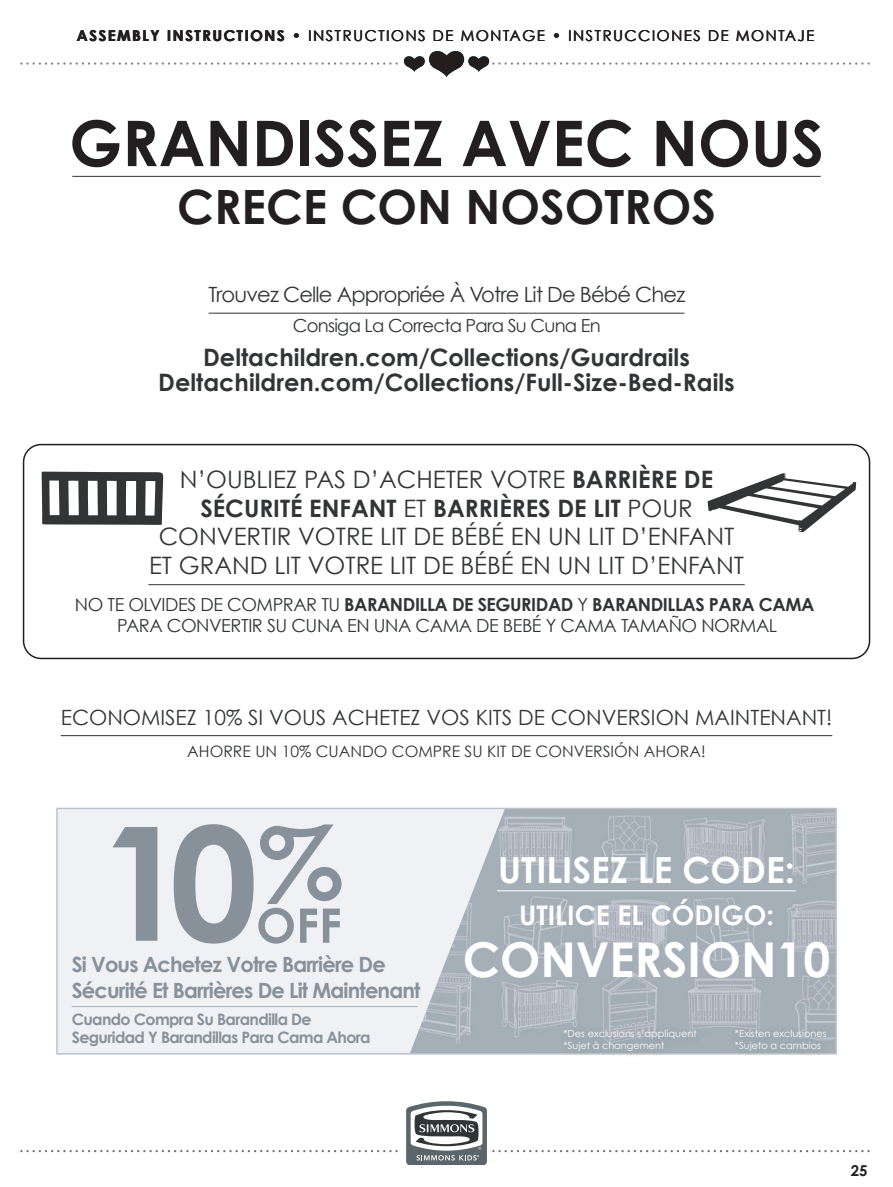
<style>
.page{position:relative;width:893px;height:1187px;background:#fff}
.page>*{position:absolute;margin:0;border:0;box-sizing:border-box;transform-origin:0 0}
.t1{font:700 63px "Century Gothic";color:#231f20}
.t2{font:700 48px "Century Gothic";color:#fff}
.t3{font:700 47.25px "Century Gothic";color:#231f20}
.t4{font:700 36px "Century Gothic";color:#fff}
.t5{font:700 27px "Century Gothic";color:#fff}
.t6{font:24px/28.8px "Century Gothic";color:#323436;text-align:center}
.t7{font:700 24px/25.5px "Century Gothic";color:#323436;text-align:center}
.t8{font:700 21px/25.2px "Century Gothic";letter-spacing:-.04em;color:#88919a}
.t9{font:21px "Century Gothic";color:#323436}
.t10{font:21px "Century Gothic";letter-spacing:-.04em;color:#323436}
.t11{font:18px/21.6px "Century Gothic";letter-spacing:-.025em;color:#323436;text-align:center}
.t12{font:700 15.75px/18.9px "Century Gothic";letter-spacing:-.04em;color:#88919a}
.t13{font:15.75px "Century Gothic";color:#323436}
.t14{font:15px "Century Gothic";letter-spacing:.1em;color:#231f20}
.t15{font:700 15px "Century Gothic";color:#231f20}
.t16{font:9.75px/11.7px "Century Gothic";color:#fff}
.s1{font-weight:700}
</style>
<div class="page">
<svg style="left:21px;top:51px;width:849px;height:26px"></svg>
<hr style="left:209px;top:313px;width:475px;height:1px;background:#323436">
<hr style="left:61px;top:735px;width:771px;height:1px;background:#323436">
<hr style="left:72px;top:176px;width:749px;height:1px;background:#323436">
<svg style="left:42px;top:471px;width:121px;height:54px"></svg>
<svg style="left:708px;top:473px;width:148px;height:59px"></svg>
<div style="left:23px;top:444px;width:847px;height:215px;border:2px solid #231f20;border-radius:18px"></div>
<hr style="left:148px;top:584px;width:597px;height:1px;background:#323436">
<div style="left:59px;top:810px;width:351px;height:241px;background:#eff1f4"></div>
<img style="left:410px;top:810px;width:424px;height:241px">
<div style="left:56px;top:807px;width:781px;height:247px;border:2px solid #bcc2cb"></div>
<svg style="left:112px;top:827px;width:45px;height:113px"></svg>
<svg style="left:174px;top:824px;width:167px;height:119px"></svg>
<img style="left:724px;top:1017px;width:113px;height:38px">
<img style="left:553px;top:1017px;width:159px;height:38px">
<hr style="left:72px;top:1006px;width:346px;height:1px;background:#a9b2bb">
<hr style="left:497px;top:890px;width:299px;height:1px;background:#fff">
<svg style="left:21px;top:1150px;width:377px;height:2px"></svg>
<svg style="left:493px;top:1150px;width:377px;height:2px"></svg>
<svg style="left:406px;top:1101px;width:81px;height:63px"></svg>
<p class="t14" style="left:76px;top:25px;width:739px"><span class="s1">ASSEMBLY INSTRUCTIONS •</span> INSTRUCTIONS DE MONTAGE • INSTRUCCIONES DE MONTAJE</p>
<h1 class="t1" style="left:69px;top:95px;width:756px">GRANDISSEZ AVEC NOUS</h1>
<h3 class="t3" style="left:177px;top:171px;width:540px">CRECE CON NOSOTROS</h3>
<p class="t10" style="left:209px;top:279px;width:478px">Trouvez Celle Appropriée À Votre Lit De Bébé Chez</p>
<p class="t11" style="left:293px;top:314px;width:309px">Consiga La Correcta Para Su Cuna En</p>
<p class="t7" style="left:158px;top:343px;width:578px">Deltachildren.com/Collections/Guardrails<br>Deltachildren.com/Collections/Full-Size-Bed-Rails</p>
<p class="t6" style="left:149px;top:464px;width:596px">N’OUBLIEZ PAS D’ACHETER VOTRE <span class="s1">BARRIÈRE DE SÉCURITÉ ENFANT</span> ET <span class="s1">BARRIÈRES DE LIT</span> POUR CONVERTIR VOTRE LIT DE BÉBÉ EN UN LIT D’ENFANT ET GRAND LIT VOTRE LIT DE BÉBÉ EN UN LIT D’ENFANT</p>
<p class="t11" style="left:75px;top:593px;width:741px">NO TE OLVIDES DE COMPRAR TU <span class="s1">BARANDILLA DE SEGURIDAD</span> Y <span class="s1">BARANDILLAS PARA CAMA<br></span>PARA CONVERTIR SU CUNA EN UNA CAMA DE BEBÉ Y CAMA TAMAÑO NORMAL</p>
<p class="t9" style="left:61px;top:702px;width:773px">ECONOMISEZ 10% SI VOUS ACHETEZ VOS KITS DE CONVERSION MAINTENANT!</p>
<p class="t13" style="left:187px;top:739px;width:520px">AHORRE UN 10% CUANDO COMPRE SU KIT DE CONVERSIÓN AHORA!</p>
<h3 class="t4" style="left:498px;top:842px;width:298px">UTILISEZ LE CODE:</h3>
<p class="t8" style="left:72px;top:951px;width:350px">Si Vous Achetez Votre Barrière De<br>Sécurité Et Barrières De Lit Maintenant</p>
<p class="t12" style="left:72px;top:1008px;width:300px">Cuando Compra Su Barandilla De<br>Seguridad Y Barandillas Para Cama Ahora</p>
<p class="t5" style="left:519px;top:894px;width:256px">UTILICE EL CÓDIGO:</p>
<h2 class="t2" style="left:463px;top:923px;width:369px">CONVERSION10</h2>
<p class="t16" style="left:563px;top:1027px;width:135px">*Des exclusions s’appliquent *Sujet à changement</p>
<p class="t16" style="left:735px;top:1027px;width:93px">*Existen exclusiones *Sujeto a cambios</p>
<p class="t15" style="left:851px;top:1158px;width:18px">25</p>
</div>
